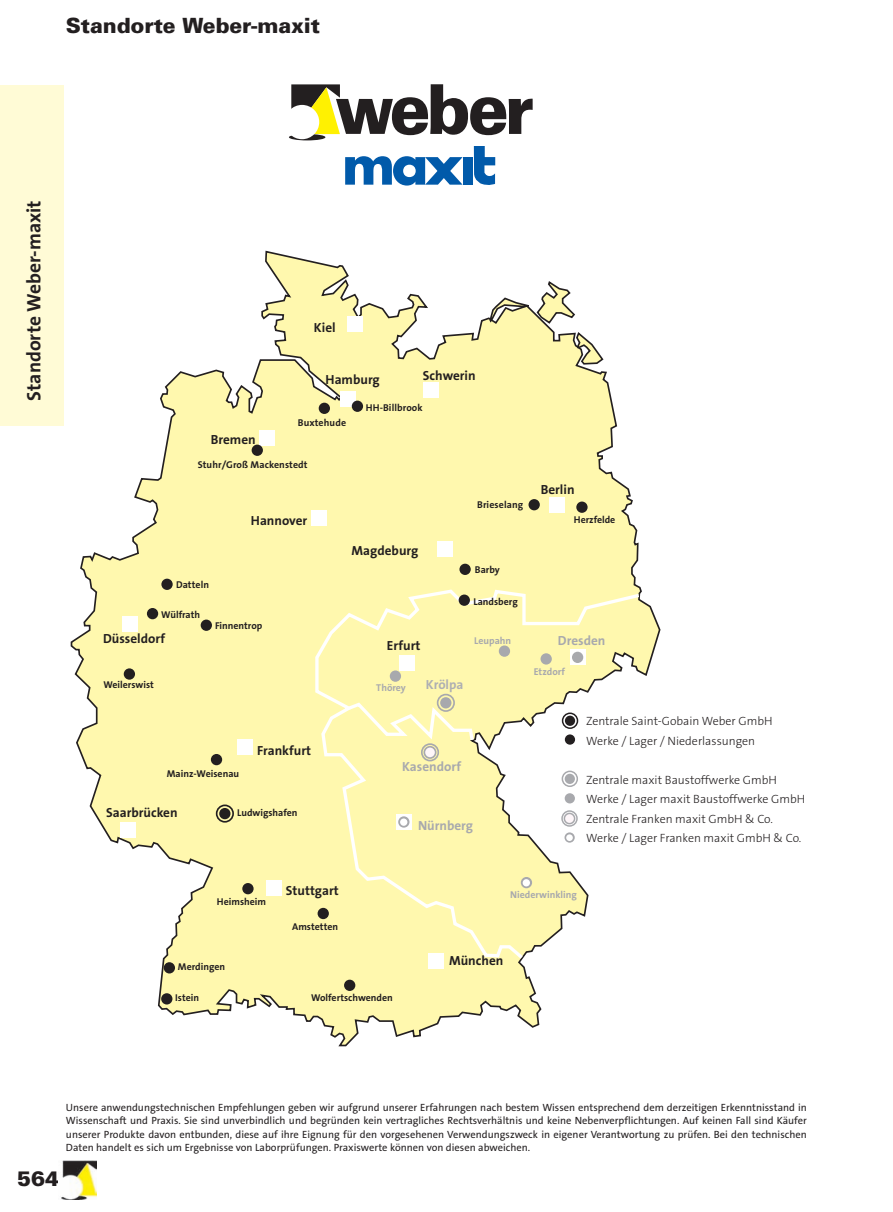
<style>
.page{position:relative;width:893px;height:1212px;background:#fff}
.page>*{position:absolute;margin:0;border:0;box-sizing:border-box;transform-origin:0 0}
.t1{font:900 21px "Univers";letter-spacing:-.005em;color:#231f20}
.t2{font:700 19.5px "The Sans B7";color:#231f20}
.t3{font:700 13.2px "The Sans B7";color:#231f20}
.t4{font:700 13.2px "The Sans B7";color:#a8a9ad}
.t5{font:700 13.2px "The Sans B7";color:#aeafb3}
.t6{font:300 12px/19.5px "The Sans B3";color:#231f20}
.t7{font:700 12px "The Sans B7";color:#231f20}
.t8{font:10.5px/13.5px "The Sans B5 Plain";color:#231f20;text-align:justify}
.t9{font:300 10.5px "The Sans B4";color:#231f20}
.t10{font:700 9.9px "The Sans B7";color:#231f20}
.t11{font:700 9.9px "The Sans B7";color:#a8a9ad}
</style>
<div class="page">
<img style="left:61px;top:1161px;width:35px;height:38px">
<div style="left:0;top:85px;width:64px;height:340px;background:#fffbd6"></div>
<svg style="left:70px;top:250px;width:591px;height:797px"></svg>
<svg style="left:575px;top:331px;width:30px;height:34px"></svg>
<svg style="left:488px;top:280px;width:88px;height:45px"></svg>
<div style="left:528px;top:499px;width:12px;height:11px;background:#231f20;border-radius:50%"></div>
<div style="left:459px;top:564px;width:12px;height:11px;background:#231f20;border-radius:50%"></div>
<div style="left:576px;top:501px;width:12px;height:12px;background:#231f20;border-radius:50%"></div>
<div style="left:211px;top:754px;width:11px;height:11px;background:#231f20;border-radius:50%"></div>
<div style="left:242px;top:883px;width:12px;height:11px;background:#231f20;border-radius:50%"></div>
<div style="left:164px;top:962px;width:11px;height:11px;background:#231f20;border-radius:50%"></div>
<div style="left:161px;top:993px;width:11px;height:11px;background:#231f20;border-radius:50%"></div>
<div style="left:344px;top:980px;width:11px;height:11px;background:#231f20;border-radius:50%"></div>
<div style="left:319px;top:403px;width:11px;height:11px;background:#231f20;border-radius:50%"></div>
<div style="left:237px;top:739px;width:16px;height:16px;background:#fff"></div>
<div style="left:549px;top:497px;width:16px;height:16px;background:#fff"></div>
<div style="left:437px;top:541px;width:15px;height:16px;background:#fff"></div>
<div style="left:311px;top:510px;width:16px;height:16px;background:#fff"></div>
<div style="left:259px;top:430px;width:16px;height:15px;background:#fff"></div>
<div style="left:340px;top:391px;width:16px;height:15px;background:#fff"></div>
<div style="left:424px;top:382px;width:15px;height:16px;background:#fff"></div>
<div style="left:347px;top:316px;width:15px;height:15px;background:#fff"></div>
<div style="left:122px;top:616px;width:15px;height:16px;background:#fff"></div>
<div style="left:266px;top:880px;width:15px;height:15px;background:#fff"></div>
<div style="left:120px;top:822px;width:16px;height:15px;background:#fff"></div>
<div style="left:428px;top:953px;width:15px;height:15px;background:#fff"></div>
<div style="left:252px;top:445px;width:11px;height:11px;background:#231f20;border-radius:50%"></div>
<div style="left:147px;top:608px;width:11px;height:11px;background:#231f20;border-radius:50%"></div>
<div style="left:201px;top:619px;width:11px;height:12px;background:#231f20;border-radius:50%"></div>
<div style="left:124px;top:668px;width:11px;height:12px;background:#231f20;border-radius:50%"></div>
<div style="left:161px;top:579px;width:12px;height:11px;background:#231f20;border-radius:50%"></div>
<div style="left:219px;top:808px;width:11px;height:11px;background:#231f20;border-radius:50%"></div>
<div style="left:216px;top:804px;width:18px;height:19px;border:2px solid #231f20;border-radius:50%"></div>
<div style="left:352px;top:401px;width:11px;height:11px;background:#231f20;border-radius:50%"></div>
<svg style="left:314px;top:588px;width:329px;height:374px"></svg>
<svg style="left:345px;top:700px;width:131px;height:44px;background:#fef7b7"></svg>
<svg style="left:521px;top:877px;width:11px;height:11px"></svg>
<div style="left:523px;top:879px;width:7px;height:7px;background:#fff;border-radius:50%"></div>
<div style="left:424px;top:747px;width:12px;height:11px;background:#fef6f9;border-radius:50%"></div>
<div style="left:424px;top:746px;width:12px;height:13px;border:2px solid #a8a9ad;border-radius:50%"></div>
<div style="left:421px;top:743px;width:18px;height:18px;border:2px solid #a8a9ad;border-radius:50%"></div>
<div style="left:390px;top:670px;width:11px;height:12px;background:#a8a9ad;border-radius:50%"></div>
<div style="left:459px;top:594px;width:11px;height:12px;background:#231f20;border-radius:50%"></div>
<div style="left:499px;top:645px;width:11px;height:12px;background:#a8a9ad;border-radius:50%"></div>
<div style="left:440px;top:697px;width:11px;height:11px;background:#a8a9ad;border-radius:50%"></div>
<div style="left:437px;top:694px;width:18px;height:18px;border:2px solid #a8a9ad;border-radius:50%"></div>
<svg style="left:396px;top:814px;width:15px;height:16px"></svg>
<svg style="left:398px;top:816px;width:11px;height:12px"></svg>
<div style="left:400px;top:818px;width:7px;height:8px;background:#fff;border-radius:50%"></div>
<div style="left:572px;top:652px;width:11px;height:11px;background:#a8a9ad;border-radius:50%"></div>
<div style="left:565px;top:734px;width:10px;height:11px;background:#231f20;border-radius:50%"></div>
<svg style="left:564px;top:832px;width:11px;height:11px"></svg>
<div style="left:566px;top:834px;width:7px;height:7px;background:#fff;border-radius:50%"></div>
<div style="left:565px;top:793px;width:10px;height:10px;background:#a8a9ad;border-radius:50%"></div>
<div style="left:565px;top:716px;width:10px;height:10px;background:#231f20;border-radius:50%"></div>
<div style="left:562px;top:712px;width:16px;height:17px;border:2px solid #231f20;border-radius:50%"></div>
<div style="left:564px;top:813px;width:11px;height:11px;background:#fef6f9;border-radius:50%"></div>
<div style="left:564px;top:813px;width:11px;height:11px;border:2px solid #a8a9ad;border-radius:50%"></div>
<div style="left:561px;top:810px;width:17px;height:17px;border:2px solid #a8a9ad;border-radius:50%"></div>
<div style="left:565px;top:774px;width:10px;height:10px;background:#a8a9ad;border-radius:50%"></div>
<div style="left:562px;top:770px;width:16px;height:17px;border:2px solid #a8a9ad;border-radius:50%"></div>
<div style="left:552px;top:750px;width:255px;height:17px;background:#fff"></div>
<div style="left:463px;top:157px;width:9px;height:28px;background:#015aaa"></div>
<svg style="left:345px;top:156px;width:118px;height:30px"></svg>
<svg style="left:474px;top:146px;width:21px;height:39px"></svg>
<svg style="left:291px;top:84px;width:242px;height:51px"></svg>
<svg style="left:289px;top:134px;width:36px;height:6px"></svg>
<div style="left:285px;top:105px;width:34px;height:34px;background:#fff;border-radius:50%"></div>
<h1 class="t1" style="left:66px;top:13px;width:256px">Standorte Weber-maxit</h1>
<h2 class="t2" style="left:23px;top:401px;width:202px;rotate:-90deg">Standorte Weber-maxit</h2>
<p class="t3" style="left:314px;top:320px;width:23px">Kiel</p>
<p class="t3" style="left:326px;top:373px;width:56px">Hamburg</p>
<p class="t3" style="left:423px;top:368px;width:54px">Schwerin</p>
<p class="t10" style="left:298px;top:417px;width:50px">Buxtehude</p>
<p class="t10" style="left:198px;top:459px;width:111px">Stuhr/Groß Mackenstedt</p>
<p class="t3" style="left:211px;top:433px;width:46px">Bremen</p>
<p class="t6" style="left:259px;top:454px;width:79px">Moosstraße 56</p>
<p class="t10" style="left:366px;top:402px;width:59px">HH-Billbrook</p>
<p class="t10" style="left:176px;top:580px;width:35px">Datteln</p>
<p class="t10" style="left:161px;top:609px;width:40px">Wülfrath</p>
<p class="t3" style="left:251px;top:514px;width:58px">Hannover</p>
<p class="t3" style="left:103px;top:632px;width:64px">Düsseldorf</p>
<p class="t10" style="left:103px;top:679px;width:52px">Weilerswist</p>
<p class="t10" style="left:215px;top:621px;width:49px">Finnentrop</p>
<p class="t10" style="left:477px;top:499px;width:48px">Brieselang</p>
<p class="t3" style="left:352px;top:543px;width:68px">Magdeburg</p>
<p class="t10" style="left:475px;top:564px;width:26px">Barby</p>
<p class="t10" style="left:473px;top:596px;width:46px">Landsberg</p>
<p class="t3" style="left:387px;top:639px;width:35px">Erfurt</p>
<p class="t11" style="left:376px;top:682px;width:31px">Thörey</p>
<p class="t5" style="left:426px;top:677px;width:39px">Krölpa</p>
<p class="t11" style="left:474px;top:635px;width:39px">Leupahn</p>
<p class="t6" style="left:261px;top:740px;width:87px">Tel.: 09723 5244</p>
<p class="t3" style="left:257px;top:744px;width:56px">Frankfurt</p>
<p class="t10" style="left:167px;top:768px;width:74px">Mainz-Weisenau</p>
<p class="t3" style="left:106px;top:806px;width:73px">Saarbrücken</p>
<p class="t10" style="left:237px;top:808px;width:62px">Ludwigshafen</p>
<p class="t4" style="left:402px;top:760px;width:60px">Kasendorf</p>
<p class="t4" style="left:418px;top:818px;width:57px">Nürnberg</p>
<p class="t3" style="left:541px;top:482px;width:35px">Berlin</p>
<p class="t10" style="left:574px;top:514px;width:43px">Herzfelde</p>
<p class="t4" style="left:558px;top:633px;width:49px">Dresden</p>
<p class="t11" style="left:534px;top:667px;width:33px">Etzdorf</p>
<p class="t6" style="left:586px;top:712px;width:188px">Zentrale Saint-Gobain Weber GmbH<br>Werke / Lager / Niederlassungen</p>
<p class="t6" style="left:586px;top:770px;width:221px">Zentrale maxit Baustoffwerke GmbH Werke / Lager maxit Baustoffwerke GmbH Zentrale Franken maxit GmbH &amp; Co.<br>Werke / Lager Franken maxit GmbH &amp; Co.</p>
<p class="t10" style="left:217px;top:896px;width:51px">Heimsheim</p>
<p class="t3" style="left:286px;top:883px;width:55px">Stuttgart</p>
<p class="t10" style="left:292px;top:921px;width:47px">Amstetten</p>
<p class="t10" style="left:178px;top:961px;width:49px">Merdingen</p>
<p class="t10" style="left:175px;top:992px;width:25px">Istein</p>
<p class="t10" style="left:311px;top:992px;width:83px">Wolfertschwenden</p>
<p class="t11" style="left:510px;top:889px;width:68px">Niederwinkling</p>
<p class="t3" style="left:449px;top:953px;width:56px">München</p>
<p class="t9" style="left:445px;top:1101px;width:275px">(14 ct/Min. aus dem Festn tz, Mobilfunkpreise abweichend)</p>
<p class="t7" style="left:388px;top:1129px;width:85px">weber-maxit.de</p>
<p class="t8" style="left:66px;top:1100px;width:742px">Unsere anwendungstechnischen Empfehlungen geben wir aufgrund unserer Erfahrungen nach bestem Wissen entsprechend dem derzeitigen Erkenntnisstand in Wissenschaft und Praxis. Sie sind unverbindlich und begründen kein vertragliches Rechtsverhältnis und keine Nebenverpflichtungen. Auf keinen Fall sind Käufer unserer Produkte davon entbunden, diese auf ihre Eignung für den vorgesehenen Verwendungszweck in eigener Verantwortung zu prüfen. Bei den technischen Daten handelt es sich um Ergebnisse von Laborprüfungen. Praxiswerte können von diesen abweichen.</p>
<h1 class="t1" style="left:17px;top:1165px;width:44px">564</h1>
</div>
